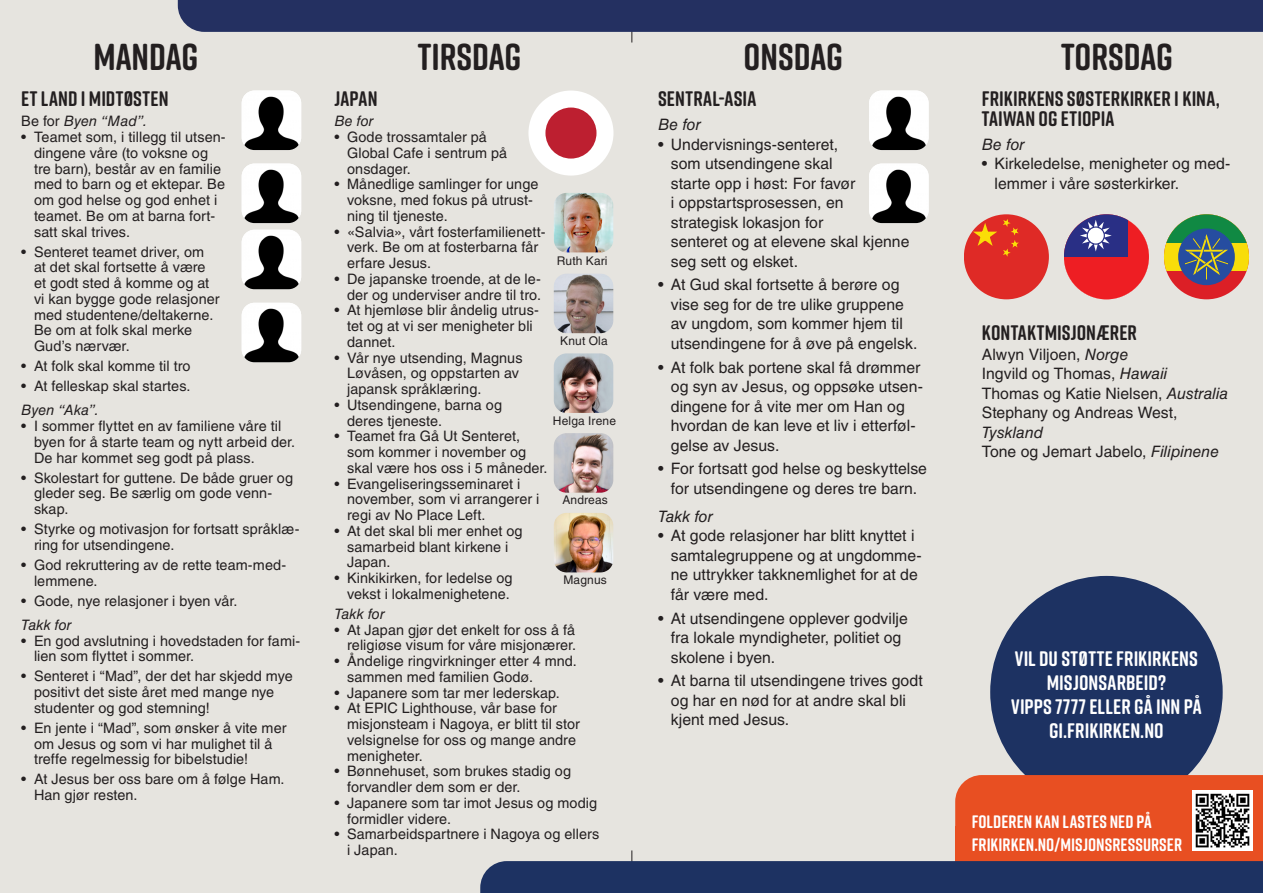
<style>
.page{position:relative;width:1263px;height:893px;background:#e6e4df}
.page>*{position:absolute;margin:0;border:0;box-sizing:border-box;transform-origin:0 0}
.t1{font:700 37.5px "Rift Soft";color:#231f20}
.tittel{font:700 21px/19.5px "Rift Soft";letter-spacing:.01em;color:#231f20}
.tittel-2{font:700 21px/24px "Rift Soft";letter-spacing:.01em;color:#fff;text-align:center}
.teksten{font:700 18px/22.5px "Rift Soft";letter-spacing:.005em;color:#fff}
.tittel-3{font:15.75px/19.5px "Helvetica LT Std";color:#231f20}
.befor{font:italic 15.75px "Helvetica LT Std";color:#231f20}
.t2{font:14.4px/15.8px "Helvetica LT Std";letter-spacing:.005em;color:#231f20}
.befor-2{font:italic 14.4px "Helvetica LT Std";color:#231f20}
.Paragraph_Style_1{font:12px "Helvetica LT Std";letter-spacing:.015em;color:#231f20}
.s1{font-style:normal}
.s2{font-style:italic}
</style>
<div class="page">
<div style="left:990px;top:576px;width:233px;height:232px;background:#1d3262;border-radius:50%"></div>
<div style="left:955px;top:775px;width:308px;height:52px;background:#e84f22"></div>
<div style="left:955px;top:827px;width:308px;height:66px;background:#e84f22"></div>
<hr style="left:631px;top:850px;width:1px;height:32px;background:#231f20">
<div style="left:480px;top:861px;width:783px;height:32px;background:#1d3262"></div>
<div style="left:964px;top:214px;width:85px;height:85px;background:#df2a26;border-radius:43px"></div>
<svg style="left:973px;top:223px;width:24px;height:23px"></svg>
<svg style="left:1003px;top:219px;width:16px;height:38px"></svg>
<div style="left:1164px;top:214px;width:85px;height:85px;background:#dc1f26;border-radius:43px"></div>
<div style="left:1164px;top:214px;width:85px;height:57px;background:#f8dd0a"></div>
<svg style="left:1164px;top:214px;width:85px;height:29px;background:#67ad80"></svg>
<div style="left:1178px;top:228px;width:57px;height:57px;background:#264da0;border-radius:50%"></div>
<svg style="left:1184px;top:234px;width:45px;height:46px"></svg>
<div style="left:1064px;top:214px;width:85px;height:85px;background:#ee1e23;border-radius:43px"></div>
<svg style="left:1064px;top:214px;width:64px;height:43px"></svg>
<svg style="left:1073px;top:219px;width:46px;height:38px;background:#5a5fa0"></svg>
<hr style="left:631px;top:0;width:1px;height:43px;background:#231f20">
<div style="left:178px;top:0;width:1085px;height:32px;background:#243061"></div>
<img style="left:1193px;top:791px;width:59px;height:60px">
<div style="left:528px;top:91px;width:85px;height:85px;background:#fff;border-radius:43px"></div>
<div style="left:545px;top:108px;width:51px;height:51px;background:#bd1f30;border-radius:50%"></div>
<img style="left:242px;top:91px;width:59px;height:59px">
<img style="left:242px;top:230px;width:59px;height:59px">
<img style="left:869px;top:91px;width:60px;height:59px">
<img style="left:242px;top:164px;width:59px;height:59px">
<img style="left:242px;top:303px;width:59px;height:59px">
<img style="left:869px;top:164px;width:60px;height:59px">
<img style="left:554px;top:193px;width:59px;height:59px">
<img style="left:554px;top:274px;width:59px;height:59px">
<img style="left:554px;top:353px;width:59px;height:60px">
<img style="left:554px;top:433px;width:59px;height:60px">
<img style="left:554px;top:513px;width:59px;height:59px">
<p class="t1" style="left:93px;top:30px;width:107px">MANDAG</p>
<p class="t1" style="left:418px;top:30px;width:105px">TIRSDAG</p>
<p class="t1" style="left:744px;top:30px;width:101px">ONSDAG</p>
<p class="t1" style="left:1061px;top:30px;width:114px">TORSDAG</p>
<p class="tittel" style="left:21px;top:89px;width:149px">ET LAND I -MIDTØSTEN</p>
<p class="befor-2" style="left:21px;top:113px;width:128px"><span class="s1">Be for</span> Byen “Mad”.</p>
<p class="t2" style="left:34px;top:129px;width:193px;text-indent:-13px">• Teamet som, i tillegg til utsen&shy;dingene våre (to voksne og tre barn), består av en familie med to barn og et ektepar. Be om god helse og god enhet i teamet. Be om at barna fort&shy;satt skal trives.</p>
<p class="t2" style="left:34px;top:244px;width:187px;text-indent:-13px">• Senteret teamet driver, om at det skal fortsette å være et godt sted å komme og at vi kan bygge gode relasjoner med studentene/deltakerne.<br>Be om at folk skal merke<br>Gud’s nærvær.</p>
<p class="t2" style="left:21px;top:358px;width:171px">• At folk skal komme til tro</p>
<p class="t2" style="left:21px;top:378px;width:171px">• At felleskap skal startes.</p>
<p class="befor-2" style="left:21px;top:402px;width:79px">Byen “Aka”.</p>
<p class="t2" style="left:34px;top:418px;width:263px;text-indent:-13px">• I sommer flyttet en av familiene våre til byen for å starte team og nytt arbeid der.<br>De har kommet seg godt på plass.</p>
<p class="t2" style="left:34px;top:470px;width:261px;text-indent:-13px">• Skolestart for guttene. De både gruer og gleder seg. Be særlig om gode venn&shy;skap.</p>
<p class="t2" style="left:34px;top:521px;width:267px;text-indent:-13px">• Styrke og motivasjon for fortsatt språklæ&shy;ring for utsendingene.</p>
<p class="t2" style="left:34px;top:557px;width:254px;text-indent:-13px">• God rekruttering av de rette team-med&shy;lemmene.</p>
<p class="t2" style="left:21px;top:593px;width:218px">• Gode, nye relasjoner i byen vår.</p>
<p class="befor-2" style="left:21px;top:616px;width:52px">Takk for</p>
<p class="t2" style="left:34px;top:633px;width:268px;text-indent:-13px">• En god avslutning i hovedstaden for fami&shy;lien som flyttet i sommer.</p>
<p class="t2" style="left:34px;top:668px;width:260px;text-indent:-13px">• Senteret i “Mad”, der det har skjedd mye positivt det siste året med mange nye studenter og god stemning!</p>
<p class="t2" style="left:34px;top:720px;width:254px;text-indent:-13px">• En jente i “Mad”, som ønsker å vite mer om Jesus og som vi har mulighet til å treffe regelmessig for bibelstudie!</p>
<p class="t2" style="left:34px;top:771px;width:252px;text-indent:-13px">• At Jesus ber oss bare om å følge Ham.<br>Han gjør resten.</p>
<p class="tittel" style="left:334px;top:89px;width:45px">JAPAN</p>
<p class="befor-2" style="left:334px;top:113px;width:41px">Be for</p>
<p class="t2" style="left:347px;top:129px;width:162px;text-indent:-13px">• Gode trossamtaler på<br>Global Cafe i sentrum på onsdager.</p>
<p class="t2" style="left:347px;top:176px;width:193px;text-indent:-13px">• Månedlige samlinger for unge voksne, med fokus på utrust&shy;ning til tjeneste.</p>
<p class="t2" style="left:347px;top:224px;width:200px;text-indent:-13px">• «Salvia», vårt fosterfamilienett&shy;verk. Be om at fosterbarna får erfare Jesus.</p>
<p class="t2" style="left:334px;top:271px;width:208px;text-align:right">• De japanske troende, at de le&shy;der og underviser andre til tro.</p>
<p class="t2" style="left:347px;top:302px;width:193px;text-indent:-13px">• At hjemløse blir åndelig utrus&shy;tet og at vi ser menigheter bli dannet.</p>
<p class="t2" style="left:347px;top:350px;width:177px;text-indent:-13px">• Vår nye utsending, Magnus<br>Løvåsen, og oppstarten av japansk språklæring.</p>
<p class="t2" style="left:347px;top:397px;width:156px;text-indent:-13px">• Utsendingene, barna og deres tjeneste.</p>
<p class="t2" style="left:347px;top:428px;width:202px;text-indent:-13px">• Teamet fra Gå Ut Senteret, som kommer i november og skal være hos oss i 5 måneder.</p>
<p class="t2" style="left:347px;top:476px;width:194px;text-indent:-13px">• Evangeliseringsseminaret i november, som vi arrangerer i regi av No Place Left.</p>
<p class="t2" style="left:347px;top:523px;width:177px;text-indent:-13px">• At det skal bli mer enhet og samarbeid blant kirkene i<br>Japan.</p>
<p class="t2" style="left:334px;top:570px;width:180px;text-align:right">• Kinkikirken, for ledelse og vekst i lokalmenighetene.</p>
<p class="befor-2" style="left:334px;top:605px;width:52px">Takk for</p>
<p class="t2" style="left:334px;top:622px;width:243px;text-align:right">• At Japan gjør det enkelt for oss å få religiøse visum for våre misjonærer.</p>
<p class="t2" style="left:347px;top:653px;width:231px;text-indent:-13px">• Åndelige ringvirkninger etter 4 mnd. sammen med familien Godø.</p>
<p class="t2" style="left:334px;top:685px;width:227px">• Japanere som tar mer lederskap.</p>
<p class="t2" style="left:347px;top:700px;width:234px;text-indent:-13px">• At EPIC Lighthouse, vår base for misjonsteam i Nagoya, er blitt til stor velsignelse for oss og mange andre menigheter.</p>
<p class="t2" style="left:347px;top:763px;width:225px;text-indent:-13px">• Bønnehuset, som brukes stadig og forvandler dem som er der.</p>
<p class="t2" style="left:347px;top:795px;width:252px;text-indent:-13px">• Japanere som tar imot Jesus og modig formidler videre.</p>
<p class="t2" style="left:347px;top:826px;width:254px;text-indent:-13px">• Samarbeidspartnere i Nagoya og ellers i Japan.</p>
<p class="Paragraph_Style_1" style="left:557px;top:254px;width:52px">Ruth Kari</p>
<p class="Paragraph_Style_1" style="left:560px;top:334px;width:49px">Knut Ola</p>
<p class="Paragraph_Style_1" style="left:553px;top:413px;width:65px">Helga Irene</p>
<p class="Paragraph_Style_1" style="left:562px;top:493px;width:47px">Andreas</p>
<p class="Paragraph_Style_1" style="left:563px;top:573px;width:45px">Magnus</p>
<p class="tittel" style="left:658px;top:89px;width:100px">SENTRAL-ASIA</p>
<p class="befor" style="left:658px;top:115px;width:44px">Be for</p>
<p class="tittel-3" style="left:671px;top:134px;width:240px;text-indent:-13px">• Undervisnings-senteret,<br>som utsendingene skal<br>starte opp i høst: For favør<br>i oppstartsprosessen, en strategisk lokasjon for<br>senteret og at elevene skal kjenne seg sett og elsket.</p>
<p class="tittel-3" style="left:671px;top:275px;width:248px;text-indent:-13px">• At Gud skal fortsette å berøre og vise seg for de tre ulike gruppene av ungdom, som kommer hjem til utsendingene for å øve på engelsk.</p>
<p class="tittel-3" style="left:671px;top:357px;width:254px;text-indent:-13px">• At folk bak portene skal få drømmer og syn av Jesus, og oppsøke utsen&shy;dingene for å vite mer om Han og hvordan de kan leve et liv i etterføl&shy;gelse av Jesus.</p>
<p class="tittel-3" style="left:658px;top:459px;width:270px;text-align:center">• For fortsatt god helse og beskyttelse for utsendingene og deres tre barn.</p>
<p class="befor" style="left:658px;top:507px;width:56px">Takk for</p>
<p class="tittel-3" style="left:671px;top:526px;width:252px;text-indent:-13px">• At gode relasjoner har blitt knyttet i samtalegruppene og at ungdomme&shy;ne uttrykker takknemlighet for at de får være med.</p>
<p class="tittel-3" style="left:671px;top:608px;width:238px;text-indent:-13px">• At utsendingene opplever godvilje fra lokale myndigheter, politiet og skolene i byen.</p>
<p class="tittel-3" style="left:671px;top:671px;width:253px;text-indent:-13px">• At barna til utsendingene trives godt og har en nød for at andre skal bli kjent med Jesus.</p>
<p class="tittel" style="left:982px;top:89px;width:239px">FRIKIRKENS SØSTERKIRKER I KINA,<br>TAIWAN OG ETIOPIA</p>
<p class="befor" style="left:982px;top:135px;width:44px">Be for</p>
<p class="tittel-3" style="left:994px;top:154px;width:237px;text-indent:-13px">• Kirkeledelse, menigheter og med&shy;lemmer i våre søsterkirker.</p>
<p class="tittel" style="left:982px;top:323px;width:157px">KONTAKTMISJONÆRER</p>
<p class="tittel-3" style="left:982px;top:344px;width:248px">Alwyn Viljoen, <span class="s2">Norge<br></span>Ingvild og Thomas, <span class="s2">Hawaii<br></span>Thomas og Katie Nielsen, <span class="s2">Australia<br></span>Stephany og Andreas West,<br><span class="s2">Tyskland<br></span>Tone og Jemart Jabelo, <span class="s2">Filipinene</span></p>
<p class="tittel-2" style="left:1011px;top:646px;width:192px">VIL DU STØTTE FRIKIRKENS<br>MISJONSARBEID?<br>VIPPS 7777 ELLER GÅ INN PÅ<br>GI.FRIKIRKEN.NO</p>
<p class="teksten" style="left:972px;top:810px;width:212px">FOLDEREN KAN LASTES NED PÅ<br>FRIKIRKEN.NO/MISJONSRESSURSER</p>
</div>
